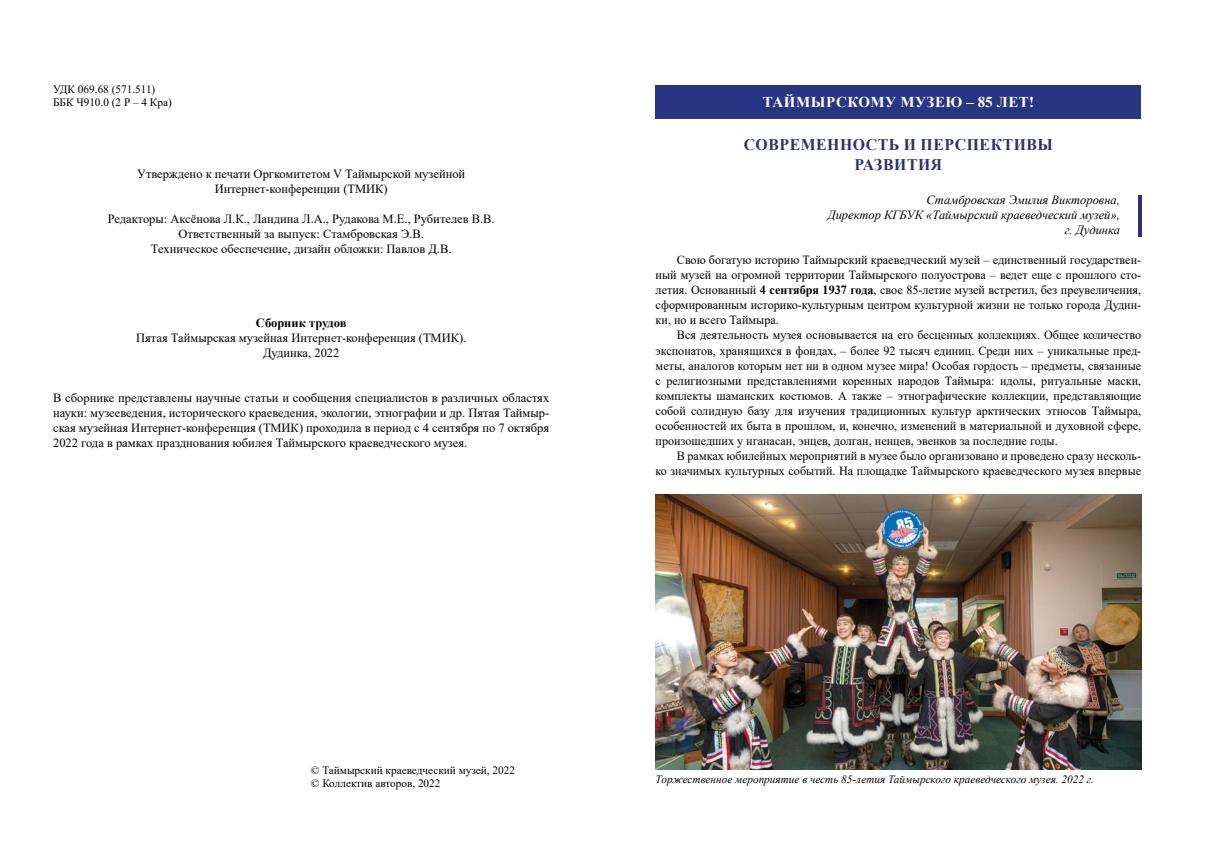
<style>
.page{position:relative;width:1205px;height:851px;background:#fff}
.page>*{position:absolute;margin:0;border:0;box-sizing:border-box;transform-origin:0 0}
.t1{font:700 16.25px/19.5px "Times New Roman";letter-spacing:.035em;color:#2d3171;text-align:center}
.t2{font:700 15px "Times New Roman";letter-spacing:.035em;color:#fff}
.t3{font:12.5px/15px "Times New Roman";color:#000;text-align:center}
.t4{font:italic 12.5px/15px "Times New Roman";color:#000;text-align:right}
.t5{font:700 12.5px "Times New Roman";color:#000}
.t6{font:11.25px/13.5px "Times New Roman";color:#000}
.t7{font:italic 11.25px "Times New Roman";color:#000}
.s1{font-weight:700}
</style>
<div class="page">
<hr style="left:1138px;top:195px;width:3px;height:42px;background:#2d3171">
<img style="left:656px;top:495px;width:485px;height:274px">
<div style="left:656px;top:85px;width:485px;height:33px;background:#283583"></div>
<p class="t6" style="left:53px;top:82px;width:120px">УДК 069.68 (571.511)<br>ББК Ч910.0 (2 Р – 4 Кра)</p>
<p class="t3" style="left:137px;top:165px;width:330px">Утверждено к печати Оргкомитетом V Таймырской музейной<br>Интернет-конференции (ТМИК)</p>
<p class="t3" style="left:108px;top:210px;width:388px">Редакторы: Аксёнова Л.К., Ландина Л.А., Рудакова М.Е., Рубителев В.В.<br>Ответственный за выпуск: Стамбровская Э.В.<br>Техническое обеспечение, дизайн обложки: Павлов Д.В.</p>
<p class="t5" style="left:256px;top:313px;width:92px">Сборник трудов</p>
<p class="t3" style="left:136px;top:329px;width:332px">Пятая Таймырская музейная Интернет-конференция (ТМИК).<br>Дудинка, 2022</p>
<p class="t3" style="left:53px;top:389px;width:498px;text-align:justify">В сборнике представлены научные статьи и сообщения специалистов в различных областях науки: музееведения, исторического краеведения, экологии, этнографии и др. Пятая Таймыр&shy;ская музейная Интернет-конференция (ТМИК) проходила в период с 4 сентября по 7 октября 2022 года в рамках празднования юбилея Таймырского краеведческого музея.</p>
<p class="t2" style="left:763px;top:91px;width:273px">ТАЙМЫРСКОМУ МУЗЕЮ – 85 ЛЕТ!</p>
<h1 class="t1" style="left:744px;top:135px;width:311px">СОВРЕМЕННОСТЬ И ПЕРСПЕКТИВЫ<br>РАЗВИТИЯ</h1>
<p class="t4" style="left:828px;top:192px;width:294px">Стамбровская Эмилия Викторовна,<br>Директор КГБУК «Таймырский краеведческий музей», г. Дудинка</p>
<p class="t3" style="left:656px;top:252px;width:487px;text-align:justify;text-indent:21px">Свою богатую историю Таймырский краеведческий музей – единственный государствен&shy;ный музей на огромной территории Таймырского полуострова – ведет еще с прошлого сто&shy;летия. Основанный <span class="s1">4 сентября 1937 года</span>, свое 85-летие музей встретил, без преувеличения, сформированным историко-культурным центром культурной жизни не только города Дудин&shy;ки, но и всего Таймыра.</p>
<p class="t3" style="left:656px;top:327px;width:487px;text-align:justify;text-indent:21px">Вся деятельность музея основывается на его бесценных коллекциях. Общее количество экспонатов, хранящихся в фондах, – более 92 тысяч единиц. Среди них – уникальные пред&shy;меты, аналогов которым нет ни в одном музее мира! Особая гордость – предметы, связанные с религиозными представлениями коренных народов Таймыра: идолы, ритуальные маски, комплекты шаманских костюмов. А также – этнографические коллекции, представляющие собой солидную базу для изучения традиционных культур арктических этносов Таймыра, особенностей их быта в прошлом, и, конечно, изменений в материальной и духовной сфере, произошедших у нганасан, энцев, долган, ненцев, эвенков за последние годы.</p>
<p class="t3" style="left:656px;top:447px;width:487px;line-height:15.8px;text-align:right">В рамках юбилейных мероприятий в музее было организовано и проведено сразу несколь-<br>ко значимых культурных событий. На площадке Таймырского краеведческого музея впервые</p>
<p class="t6" style="left:311px;top:762px;width:206px">© Таймырский краеведческий музей, 2022 © Коллектив авторов, 2022</p>
<p class="t7" style="left:656px;top:771px;width:440px">Торжественное мероприятие в честь 85-летия Таймырского краеведческого музея. 2022 г.</p>
</div>
